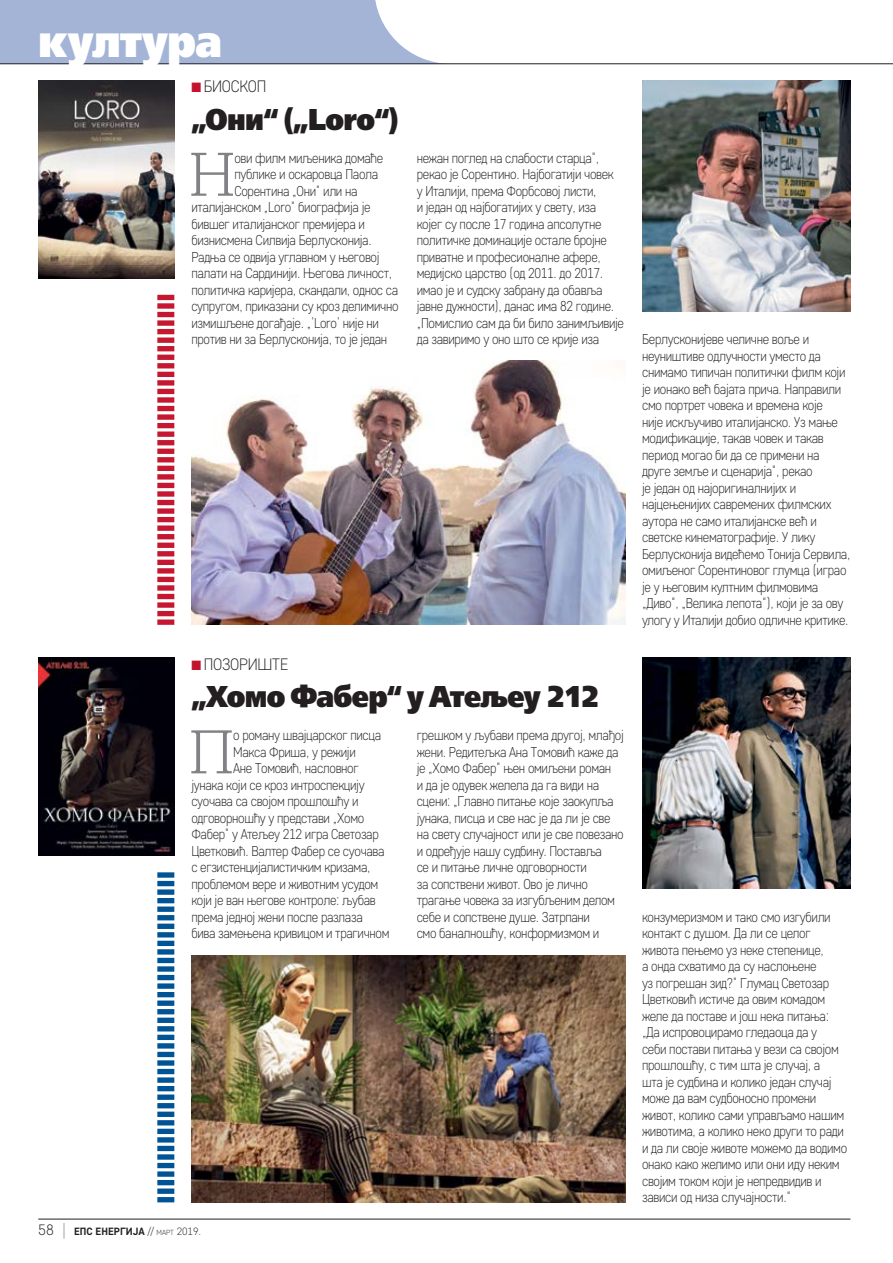
<style>
.page{position:relative;width:893px;height:1263px;background:#fff}
.page>*{position:absolute;margin:0;border:0;box-sizing:border-box;transform-origin:0 0}
.t1{font:300 61.35px "Stag LC";color:#808285}
.t2{font:45px "Free Set Extra Bold C";letter-spacing:-.015em;color:#fff;scale:.9 1}
.t3{font:30px "Free Set Extra Bold C";letter-spacing:-.025em;color:#231f20;scale:.9 1}
.t4{font:300 16.5px "Core Sans D25";letter-spacing:-.02em;color:#231f20;scale:.95 1}
.t5{font:300 14.25px/16.5px "Core Sans D25";letter-spacing:-.025em;color:#231f20;scale:.9 1}
.t6{font:700 10.5px "Core Sans D55";color:#231f20}
.s1{color:#c4122f}
.s2{font-family:"Core Sans D25";font-weight:300;font-size:15px}
.s3{font-family:"Core Sans D15";font-weight:100;font-size:18px}
.s4{font-family:"Core Sans D25";font-weight:300}
.s5{font-family:"Core Sans D25";font-weight:300;font-size:7.35px}
</style>
<div class="page">
<svg style="left:0;top:0;width:451px;height:64px;background:#aebbd9"></svg>
<hr style="left:38px;top:1219px;width:812px;height:1px;background:#231f20">
<hr style="left:0;top:64px;width:893px;height:1px;background:#231f20">
<svg style="left:157px;top:872px;width:17px;height:330px"></svg>
<svg style="left:157px;top:295px;width:17px;height:330px"></svg>
<img style="left:191px;top:361px;width:434px;height:264px">
<img style="left:38px;top:80px;width:136px;height:198px">
<img style="left:642px;top:658px;width:208px;height:231px">
<img style="left:191px;top:955px;width:434px;height:247px">
<img style="left:38px;top:658px;width:136px;height:198px">
<img style="left:642px;top:80px;width:208px;height:231px">
<h2 class="t2" style="left:38px;top:15px;width:205px">култура</h2>
<p class="t4" style="left:191px;top:76px;width:80px"><span class="s1">■</span> БИОСKОП</p>
<h3 class="t3" style="left:191px;top:102px;width:232px">„Они“ („Loro“)</h3>
<h1 class="t1" style="left:190px;top:129px;width:46px">Н</h1>
<p class="t5" style="left:234px;top:149px;width:167px">ови филм миљеника домаће</p>
<p class="t5" style="left:234px;top:166px;width:161px">публике и оскаровца Паола</p>
<p class="t5" style="left:234px;top:182px;width:138px">Сорентина „Они“ или на</p>
<p class="t5" style="left:191px;top:199px;width:201px">италијанском „Loro“ биографија је</p>
<p class="t5" style="left:191px;top:215px;width:194px">бившег италијанског премијера и</p>
<p class="t5" style="left:191px;top:232px;width:202px">бизнисмена Силвија Берлусконија.</p>
<p class="t5" style="left:191px;top:248px;width:211px">Радња се одвија углавном у његовој</p>
<p class="t5" style="left:191px;top:265px;width:225px">палати на Сардинији. Његова личност,</p>
<p class="t5" style="left:191px;top:281px;width:231px">политичка каријера, скандали, однос са</p>
<p class="t5" style="left:191px;top:298px;width:232px">супругом, приказани су кроз делимично</p>
<p class="t5" style="left:191px;top:314px;width:210px">измишљене догађаје. „’Loro’ није ни</p>
<p class="t5" style="left:191px;top:331px;width:219px">против ни за Берлусконија, то је један</p>
<p class="t5" style="left:417px;top:149px;width:232px">нежан поглед на слабости старца“, рекао је Сорентино. Најбогатији човек<br>у Италији, према Форбсовој листи,<br>и један од најбогатијих у свету, иза којег су после 17 година апсолутне политичке доминације остале бројне приватне и професионалне афере, медијско царство (од 2011. до 2017. имао је и судску забрану да обавља јавне дужности), данас има 82 године. „Помислио сам да би било занимљивије да завиримо у оно што се крије иза</p>
<p class="t4" style="left:191px;top:653px;width:104px"><span class="s1">■</span> ПОЗОРИШТЕ</p>
<h3 class="t3" style="left:191px;top:680px;width:456px">„Хомо Фабер“ у Атељеу 212</h3>
<h1 class="t1" style="left:190px;top:707px;width:45px">П</h1>
<p class="t5" style="left:233px;top:727px;width:166px">о роману швајцарског писца</p>
<p class="t5" style="left:417px;top:727px;width:232px">грешком у љубави према другој, млађој жени. Редитељка Ана Томовић каже да је „Хомо Фабер“ њен омиљени роман<br>и да је одувек желела да га види на сцени: „Главно питање које заокупља јунака, писца и све нас је да ли је све на свету случајност или је све повезано и одређује нашу судбину. Поставља<br>се и питање личне одговорности<br>за сопствени живот. Ово је лично трагање човека за изгубљеним делом себе и сопствене душе. Затрпани<br>смо баналношћу, конформизмом и</p>
<p class="t5" style="left:233px;top:743px;width:138px">Макса Фриша, у режији</p>
<p class="t5" style="left:233px;top:760px;width:141px">Ане Томовић, насловног</p>
<p class="t5" style="left:191px;top:776px;width:194px">јунака који се кроз интроспекцију</p>
<p class="t5" style="left:191px;top:793px;width:187px">суочава са својом прошлошћу и</p>
<p class="t5" style="left:191px;top:809px;width:194px">одговорношћу у представи „Хомо</p>
<p class="t5" style="left:191px;top:826px;width:210px">Фабер“ у Атељеу 212 игра Светозар</p>
<p class="t5" style="left:191px;top:842px;width:216px">Цветковић. Валтер Фабер се суочава</p>
<p class="t5" style="left:191px;top:859px;width:201px">с егзистенцијалистичким кризама,</p>
<p class="t5" style="left:191px;top:875px;width:209px">проблемом вере и животним усудом</p>
<p class="t5" style="left:191px;top:892px;width:206px">који је ван његове контроле: љубав</p>
<p class="t5" style="left:191px;top:908px;width:192px">према једној жени после разлаза</p>
<p class="t5" style="left:191px;top:925px;width:222px">бива замењена кривицом и трагичном</p>
<p class="t6" style="left:38px;top:1225px;width:164px"><span class="s2">58</span> <span class="s3">|</span> ЕПС ЕНЕРГИЈА <span class="s4">//</span> <span class="s5">март</span> <span class="s4">2019.</span></p>
<p class="t5" style="left:642px;top:331px;width:233px">Берлусконијеве челичне воље и неуништиве одлучности уместо да снимамо типичан политички филм који је ионако већ бајата прича. Направили смо портрет човека и времена које<br>није искључиво италијанско. Уз мање модификације, такав човек и такав период могао би да се примени на друге земље и сценарија“, рекао<br>је један од најоригиналнијих и најцењенијих савремених филмских аутора не само италијанске већ и светске кинематографије. У лику Берлусконија видећемо Тонија Сервила, омиљеног Сорентиновог глумца (играо је у његовим култним филмовима „Диво“, „Велика лепота“), који је за ову улогу у Италији добио одличне критике.</p>
<p class="t5" style="left:642px;top:908px;width:229px">конзумеризмом и тако смо изгубили контакт с душом. Да ли се целог живота пењемо уз неке степенице,<br>а онда схватимо да су наслоњене<br>уз погрешан зид?“ Глумац Светозар Цветковић истиче да овим комадом желе да поставе и још нека питања: „Да испровоцирамо гледаоца да у<br>себи постави питања у вези са својом прошлошћу, с тим шта је случај, а<br>шта је судбина и колико један случај може да вам судбоносно промени живот, колико сами управљамо нашим животима, а колико неко други то ради и да ли своје животе можемо да водимо онако како желимо или они иду неким својим током који је непредвидив и зависи од низа случајности.“</p>
</div>
